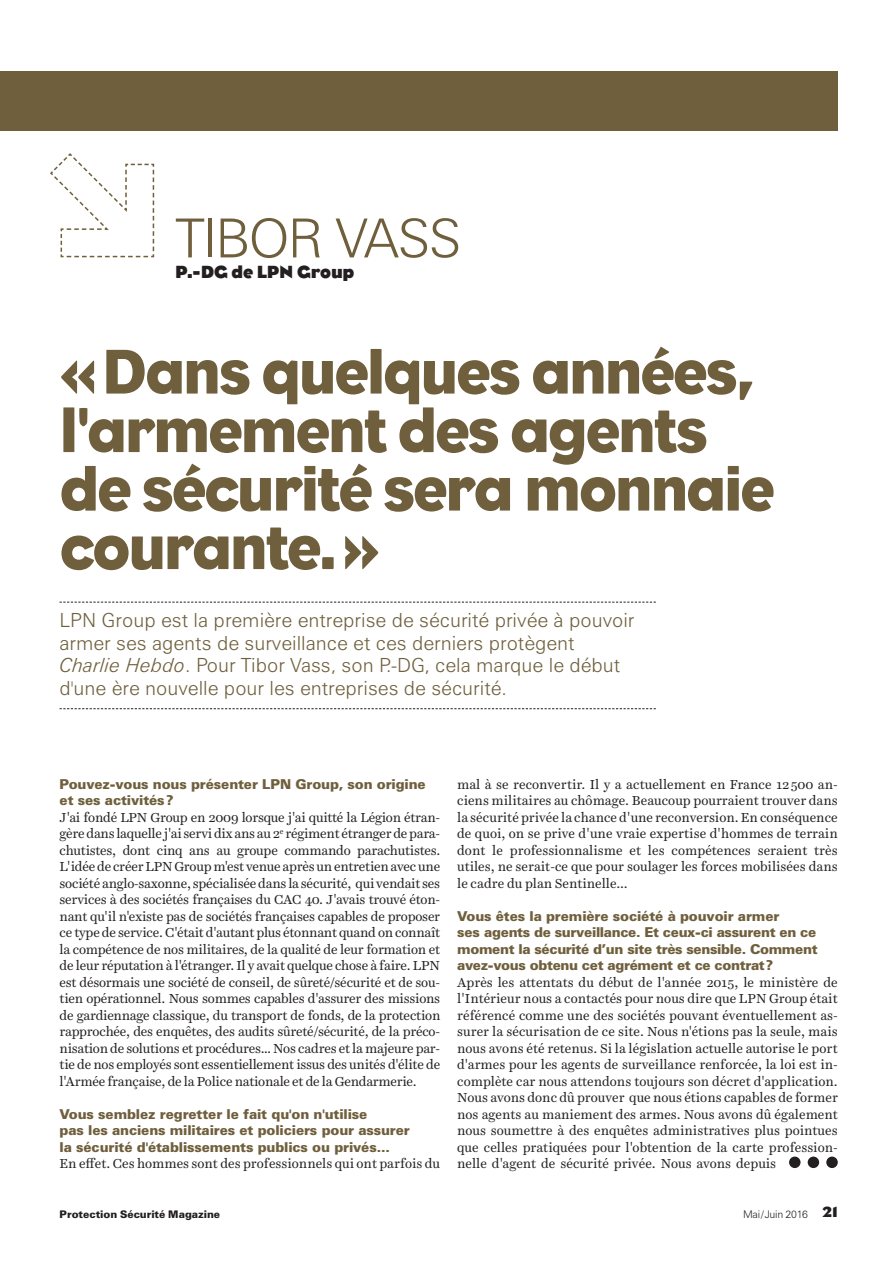
<style>
.page{position:relative;width:893px;height:1263px;background:#fff}
.page>*{position:absolute;margin:0;border:0;box-sizing:border-box;transform-origin:0 0}
.t1{font:64.5px/58.5px "Bureau Eagle";letter-spacing:-.04em;color:#6f5f3c}
.t2{font:300 54px "Zurich BT";letter-spacing:-.04em;color:#6f5f3c}
.t3{font:300 19.5px/22.5px "Zurich BT";color:#6f5f3c}
.t4{font:700 18px "Bureau Eagle";letter-spacing:-.01em;color:#231f20}
.t5{font:900 13.65px/16.5px "Zurich BT";letter-spacing:-.01em;color:#6f5f3c}
.t6{font:13.2px/16.5px "Harriet Text";color:#231f20;text-align:justify}
.t7{font:900 10.5px "Zurich BT";letter-spacing:-.005em;color:#231f20}
.t8{font:300 10.5px "Zurich BT";letter-spacing:-.025em;color:#231f20}
.s1{font-style:italic}
.s2{font-family:"Bureau Eagle";font-weight:700;font-size:15px}
</style>
<div class="page">
<svg style="left:60px;top:602px;width:596px;height:1px"></svg>
<svg style="left:60px;top:708px;width:596px;height:1px"></svg>
<svg style="left:50px;top:153px;width:105px;height:105px"></svg>
<div style="left:0;top:71px;width:838px;height:59px;background:#6f5f3c"></div>
<div style="left:789px;top:1157px;width:11px;height:11px;background:#231f20;border-radius:50%"></div>
<div style="left:808px;top:1157px;width:11px;height:11px;background:#231f20;border-radius:50%"></div>
<div style="left:826px;top:1157px;width:12px;height:11px;background:#231f20;border-radius:50%"></div>
<h2 class="t2" style="left:175px;top:218px;width:288px">TIBOR VASS</h2>
<h3 class="t4" style="left:175px;top:266px;width:181px">P.-DG de LPN Group</h3>
<h1 class="t1" style="left:60px;top:347px;width:716px">« Dans quelques années, l'armement des agents de sécurité sera monnaie courante. »</h1>
<p class="t3" style="left:60px;top:611px;width:576px">LPN Group est la première entreprise de sécurité privée à pouvoir armer ses agents de surveillance et ces derniers protègent <span class="s1">Charlie Hebdo</span>. Pour Tibor Vass, son P.-DG, cela marque le début d'une ère nouvelle pour les entreprises de sécurité.</p>
<p class="t5" style="left:60px;top:777px;width:368px">Pouvez-vous nous présenter LPN Group, son origine et ses activités ?</p>
<p class="t6" style="left:60px;top:810px;width:382px">J'ai fondé LPN Group en 2009 lorsque j'ai quitté la Légion étran&shy;gère dans laquelle j'ai servi dix ans au 2<sup>e</sup> régiment étranger de para&shy;chutistes, dont cinq ans au groupe commando parachutistes.<br>L'idée de créer LPN Group m'est venue après un entretien avec une société anglo-saxonne, spécialisée dans la sécurité, qui vendait ses services à des sociétés françaises du CAC 40. J'avais trouvé éton&shy;nant qu'il n'existe pas de sociétés françaises capables de proposer ce type de service. C'était d'autant plus étonnant quand on connaît la compétence de nos militaires, de la qualité de leur formation et de leur réputation à l'étranger. Il y avait quelque chose à faire. LPN est désormais une société de conseil, de sûreté/sécurité et de sou&shy;tien opérationnel. Nous sommes capables d'assurer des missions de gardiennage classique, du transport de fonds, de la protection rapprochée, des enquêtes, des audits sûreté/sécurité, de la préco&shy;nisation de solutions et procédures… Nos cadres et la majeure par&shy;tie de nos employés sont essentiellement issus des unités d'élite de l'Armée française, de la Police nationale et de la Gendarmerie.</p>
<p class="t5" style="left:60px;top:1107px;width:352px">Vous semblez regretter le fait qu'on n'utilise<br>pas les anciens militaires et policiers pour assurer la sécurité d'établissements publics ou privés...</p>
<p class="t6" style="left:60px;top:1156px;width:382px">En effet. Ces hommes sont des professionnels qui ont parfois du</p>
<p class="t6" style="left:457px;top:777px;width:382px">mal à se reconvertir. Il y a actuellement en France 12 500 an&shy;ciens militaires au chômage. Beaucoup pourraient trouver dans la sécurité privée la chance d'une reconversion. En conséquence de quoi, on se prive d'une vraie expertise d'hommes de terrain dont le professionnalisme et les compétences seraient très utiles, ne serait-ce que pour soulager les forces mobilisées dans le cadre du plan Sentinelle...</p>
<p class="t5" style="left:457px;top:909px;width:362px">Vous êtes la première société à pouvoir armer<br>ses agents de surveillance. Et ceux-ci assurent en ce moment la sécurité d’un site très sensible. Comment avez-vous obtenu cet agrément et ce contrat ?</p>
<p class="t6" style="left:457px;top:975px;width:382px">Après les attentats du début de l'année 2015, le ministère de l'Intérieur nous a contactés pour nous dire que LPN Group était référencé comme une des sociétés pouvant éventuellement as&shy;surer la sécurisation de ce site. Nous n'étions pas la seule, mais nous avons été retenus. Si la législation actuelle autorise le port d'armes pour les agents de surveillance renforcée, la loi est in&shy;complète car nous attendons toujours son décret d'application.<br>Nous avons donc dû prouver que nous étions capables de former nos agents au maniement des armes. Nous avons dû également nous soumettre à des enquêtes administratives plus pointues que celles pratiquées pour l'obtention de la carte profession&shy;nelle d'agent de sécurité privée. Nous avons depuis</p>
<p class="t7" style="left:60px;top:1210px;width:162px">Protection Sécurité Magazine</p>
<p class="t8" style="left:743px;top:1210px;width:96px">Mai / Juin 2016 <span class="s2">21</span></p>
</div>
